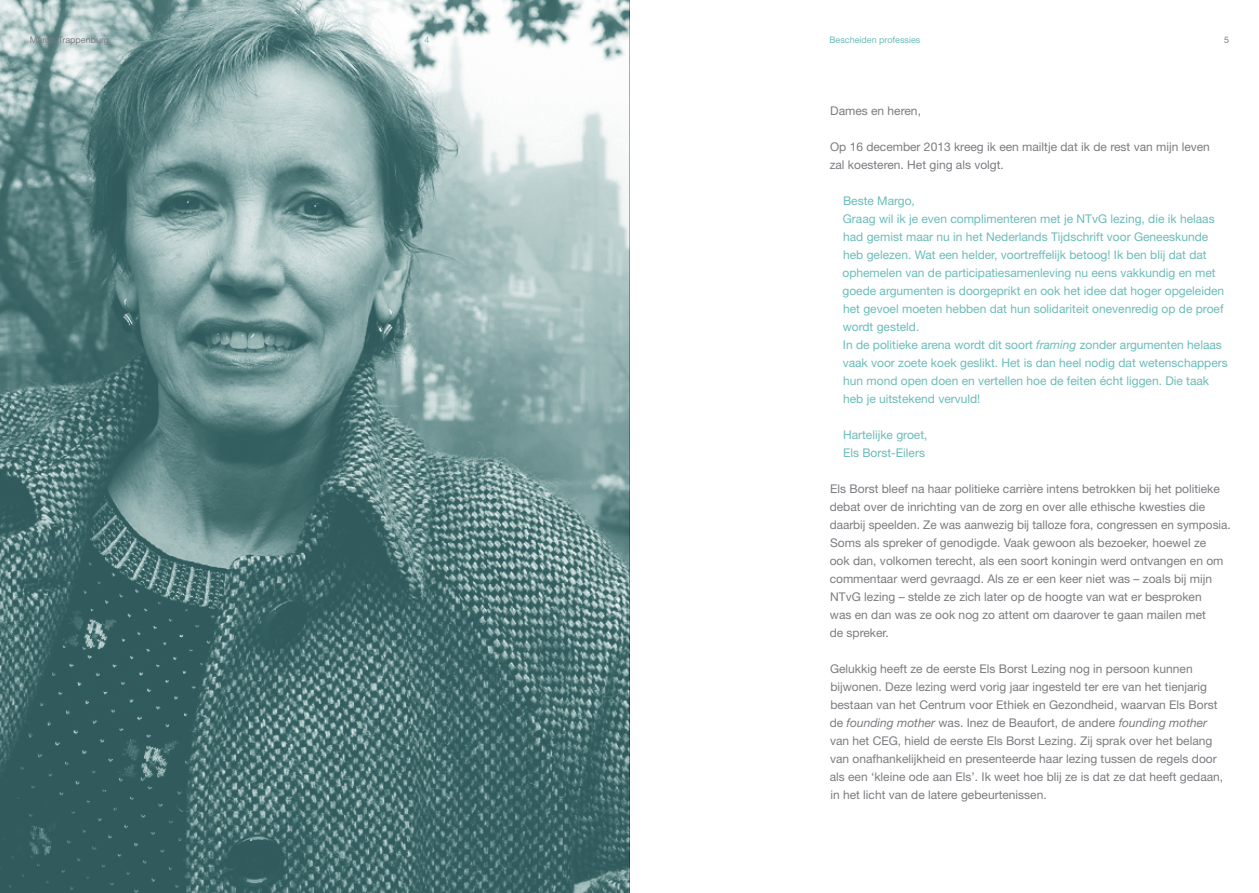
<style>
.page{position:relative;width:1259px;height:893px;background:#fff}
.page>*{position:absolute;margin:0;border:0;box-sizing:border-box;transform-origin:0 0}
.t1{font:12px/18px "Helvetica Neue LT Std";color:#7c7c81}
.t2{font:12px/18px "Helvetica Neue LT Std";color:#6bbcb9}
.t3{font:9px "Helvetica Neue LT Std";color:#6bbcb9}
.t4{font:9px "Helvetica Neue LT Std";color:#7c7c81}
.s1{font-style:italic}
</style>
<div class="page">
<img style="left:0;top:0;width:629px;height:893px">
<hr style="left:629px;top:0;width:1px;height:893px;background:#b1b1b3">
<p class="t4" style="left:30px;top:34px;width:81px">Margo Trappenburg</p>
<p class="t3" style="left:424px;top:34px;width:7px">4</p>
<p class="t3" style="left:829px;top:34px;width:93px">Bescheiden professies</p>
<p class="t4" style="left:1224px;top:34px;width:7px">5</p>
<p class="t1" style="left:830px;top:101px;width:92px">Dames en heren,</p>
<p class="t1" style="left:829px;top:137px;width:382px">Op 16 december 2013 kreeg ik een mailtje dat ik de rest van mijn leven zal koesteren. Het ging als volgt.</p>
<p class="t2" style="left:842px;top:191px;width:387px">Beste Margo,<br>Graag wil ik je even complimenteren met je NTvG lezing, die ik helaas had gemist maar nu in het Nederlands Tijdschrift voor Geneeskunde heb gelezen. Wat een helder, voortreffelijk betoog! Ik ben blij dat dat ophemelen van de participatiesamenleving nu eens vakkundig en met goede argumenten is doorgeprikt en ook het idee dat hoger opgeleiden het gevoel moeten hebben dat hun solidariteit onevenredig op de proef wordt gesteld.<br>In de politieke arena wordt dit soort <span class="s1">framing</span> zonder argumenten helaas vaak voor zoete koek geslikt. Het is dan heel nodig dat wetenschappers hun mond open doen en vertellen hoe de feiten écht liggen. Die taak heb je uitstekend vervuld!</p>
<p class="t2" style="left:843px;top:425px;width:86px">Hartelijke groet,<br>Els Borst-Eilers</p>
<p class="t1" style="left:829px;top:479px;width:402px">Els Borst bleef na haar politieke carrière intens betrokken bij het politieke debat over de inrichting van de zorg en over alle ethische kwesties die daarbij speelden. Ze was aanwezig bij talloze fora, congressen en symposia.<br>Soms als spreker of genodigde. Vaak gewoon als bezoeker, hoewel ze<br>ook dan, volkomen terecht, als een soort koningin werd ontvangen en om commentaar werd gevraagd. Als ze er een keer niet was – zoals bij mijn NTvG lezing – stelde ze zich later op de hoogte van wat er besproken<br>was en dan was ze ook nog zo attent om daarover te gaan mailen met<br>de spreker.</p>
<p class="t1" style="left:829px;top:659px;width:395px">Gelukkig heeft ze de eerste Els Borst Lezing nog in persoon kunnen bijwonen. Deze lezing werd vorig jaar ingesteld ter ere van het tienjarig bestaan van het Centrum voor Ethiek en Gezondheid, waarvan Els Borst de <span class="s1">founding mother</span> was. Inez de Beaufort, de andere <span class="s1">founding mother </span>van het CEG, hield de eerste Els Borst Lezing. Zij sprak over het belang van onafhankelijkheid en presenteerde haar lezing tussen de regels door als een ‘kleine ode aan Els’. Ik weet hoe blij ze is dat ze dat heeft gedaan, in het licht van de latere gebeurtenissen.</p>
</div>
